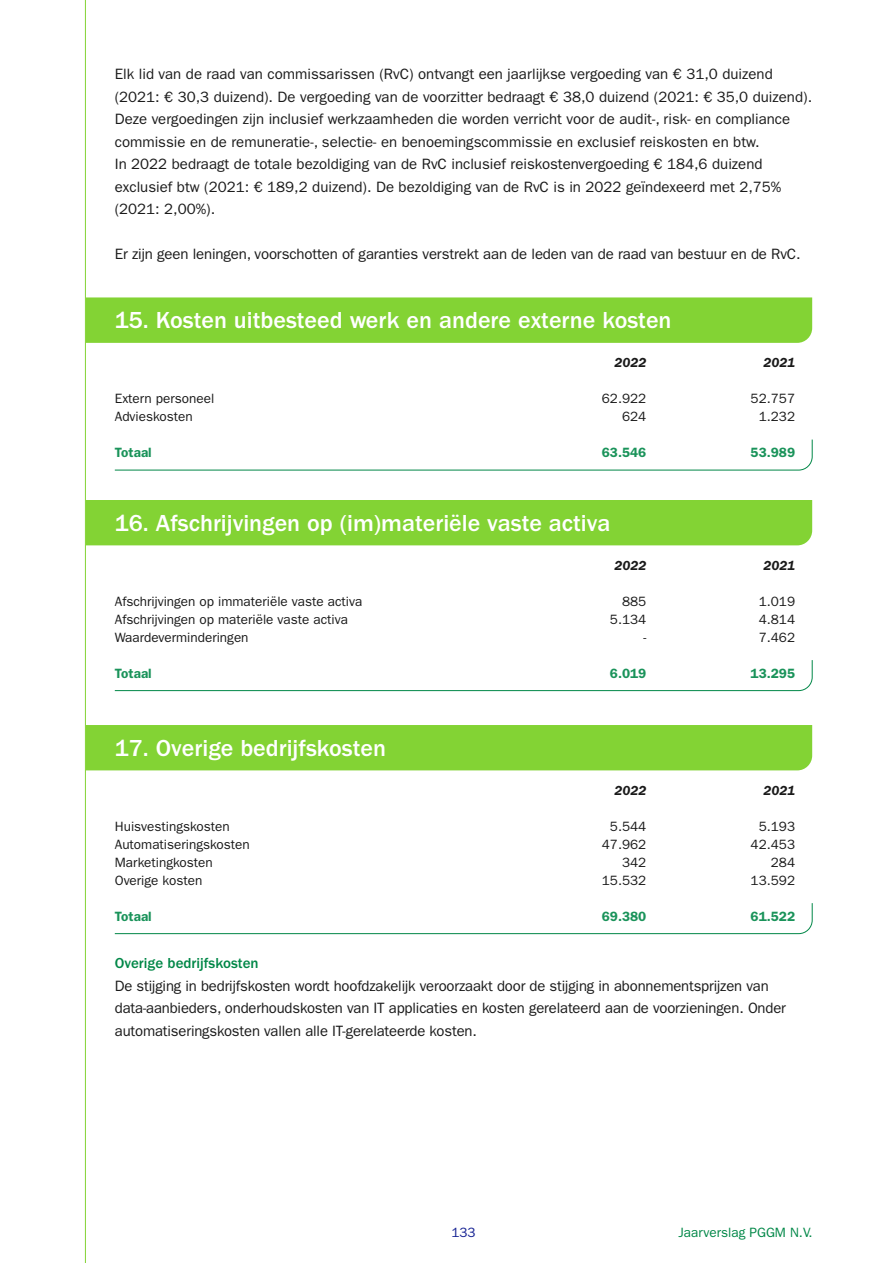
<style>
.page{position:relative;width:893px;height:1263px;background:#fff}
.page>*{position:absolute;margin:0;border:0;box-sizing:border-box;transform-origin:0 0}
.t1{font:500 24px "ITC Franklin Gothic Std";color:#fff}
.t2{font:15px/22.5px "ITC Franklin Gothic Std";color:#1a1a1a}
.t3{font:500 15px "ITC Franklin Gothic Std";color:#008747}
.t4{font:13.5px "ITC Franklin Gothic Std";color:#1a1a1a}
.t5{font:600 13.5px "ITC Franklin Gothic Std";color:#1a935a}
.t6{font:italic 600 13.5px "ITC Franklin Gothic Std";color:#1a1a1a}
.t7{font:13.5px "ITC Franklin Gothic Std";color:#008747}
.t8{font:13.5px "ITC Franklin Gothic Std";color:#162293}
</style>
<div class="page">
<hr style="left:85px;top:0;width:1px;height:1263px;background:#83d334">
<div style="left:86px;top:297px;width:726px;height:46px;background:#83d334"></div>
<svg style="left:114px;top:439px;width:699px;height:32px"></svg>
<div style="left:86px;top:500px;width:726px;height:45px;background:#83d334"></div>
<svg style="left:114px;top:660px;width:699px;height:31px"></svg>
<div style="left:86px;top:725px;width:726px;height:45px;background:#83d334"></div>
<svg style="left:114px;top:903px;width:699px;height:31px"></svg>
<p class="t2" style="left:115px;top:63px;width:699px">Elk lid van de raad van commissarissen (RvC) ontvangt een jaarlijkse vergoeding van € 31,0 duizend (2021: € 30,3 duizend). De vergoeding van de voorzitter bedraagt € 38,0 duizend (2021: € 35,0 duizend).<br>Deze vergoedingen zijn inclusief werkzaamheden die worden verricht voor de audit-, risk- en compliance commissie en de remuneratie-, selectie- en benoemingscommissie en exclusief reiskosten en btw.<br>In 2022 bedraagt de totale bezoldiging van de RvC inclusief reiskostenvergoeding € 184,6 duizend exclusief btw (2021: € 189,2 duizend). De bezoldiging van de RvC is in 2022 geïndexeerd met 2,75% (2021: 2,00%).</p>
<p class="t2" style="left:115px;top:243px;width:687px">Er zijn geen leningen, voorschotten of garanties verstrekt aan de leden van de raad van bestuur en de RvC.</p>
<h1 class="t1" style="left:115px;top:307px;width:558px">15. Kosten uitbesteed werk en andere externe kosten</h1>
<p class="t6" style="left:615px;top:355px;width:33px">2022</p>
<p class="t6" style="left:763px;top:355px;width:33px">2021</p>
<p class="t4" style="left:115px;top:391px;width:101px">Extern personeel</p>
<p class="t4" style="left:602px;top:391px;width:46px">62.922</p>
<p class="t4" style="left:751px;top:391px;width:46px">52.757</p>
<p class="t4" style="left:115px;top:409px;width:80px">Advieskosten</p>
<p class="t4" style="left:622px;top:409px;width:26px">624</p>
<p class="t4" style="left:759px;top:409px;width:38px">1.232</p>
<p class="t5" style="left:115px;top:445px;width:38px">Totaal</p>
<p class="t5" style="left:602px;top:445px;width:46px">63.546</p>
<p class="t5" style="left:751px;top:445px;width:46px">53.989</p>
<h1 class="t1" style="left:115px;top:509px;width:497px">16. Afschrijvingen op (im)materiële vaste activa</h1>
<p class="t6" style="left:615px;top:558px;width:33px">2022</p>
<p class="t6" style="left:763px;top:558px;width:33px">2021</p>
<p class="t4" style="left:115px;top:593px;width:249px">Afschrijvingen op immateriële vaste activa</p>
<p class="t4" style="left:622px;top:593px;width:26px">885</p>
<p class="t4" style="left:759px;top:593px;width:38px">1.019</p>
<p class="t4" style="left:115px;top:611px;width:235px">Afschrijvingen op materiële vaste activa</p>
<p class="t4" style="left:610px;top:611px;width:38px">5.134</p>
<p class="t4" style="left:759px;top:611px;width:38px">4.814</p>
<p class="t4" style="left:115px;top:629px;width:135px">Waardeverminderingen</p>
<p class="t4" style="left:643px;top:629px;width:4px">-</p>
<p class="t4" style="left:759px;top:629px;width:38px">7.462</p>
<p class="t5" style="left:115px;top:665px;width:38px">Totaal</p>
<p class="t5" style="left:610px;top:665px;width:38px">6.019</p>
<p class="t5" style="left:751px;top:665px;width:46px">13.295</p>
<h1 class="t1" style="left:115px;top:734px;width:273px">17. Overige bedrijfskosten</h1>
<p class="t6" style="left:615px;top:783px;width:33px">2022</p>
<p class="t6" style="left:763px;top:783px;width:33px">2021</p>
<p class="t4" style="left:115px;top:818px;width:117px">Huisvestingskosten</p>
<p class="t4" style="left:610px;top:818px;width:38px">5.544</p>
<p class="t4" style="left:759px;top:818px;width:38px">5.193</p>
<p class="t4" style="left:115px;top:836px;width:136px">Automatiseringskosten</p>
<p class="t4" style="left:602px;top:836px;width:46px">47.962</p>
<p class="t4" style="left:751px;top:836px;width:46px">42.453</p>
<p class="t4" style="left:115px;top:854px;width:100px">Marketingkosten</p>
<p class="t4" style="left:622px;top:854px;width:26px">342</p>
<p class="t4" style="left:771px;top:854px;width:26px">284</p>
<p class="t4" style="left:115px;top:872px;width:89px">Overige kosten</p>
<p class="t4" style="left:602px;top:872px;width:46px">15.532</p>
<p class="t4" style="left:751px;top:872px;width:46px">13.592</p>
<p class="t5" style="left:115px;top:908px;width:38px">Totaal</p>
<p class="t5" style="left:602px;top:908px;width:46px">69.380</p>
<p class="t5" style="left:751px;top:908px;width:46px">61.522</p>
<p class="t3" style="left:115px;top:955px;width:145px">Overige bedrijfskosten</p>
<p class="t2" style="left:115px;top:974px;width:673px">De stijging in bedrijfskosten wordt hoofdzakelijk veroorzaakt door de stijging in abonnementsprijzen van data-aanbieders, onderhoudskosten van IT applicaties en kosten gerelateerd aan de voorzieningen. Onder automatiseringskosten vallen alle IT-gerelateerde kosten.</p>
<p class="t8" style="left:451px;top:1225px;width:26px">133</p>
<p class="t7" style="left:678px;top:1225px;width:136px">Jaarverslag PGGM N.V.</p>
</div>
